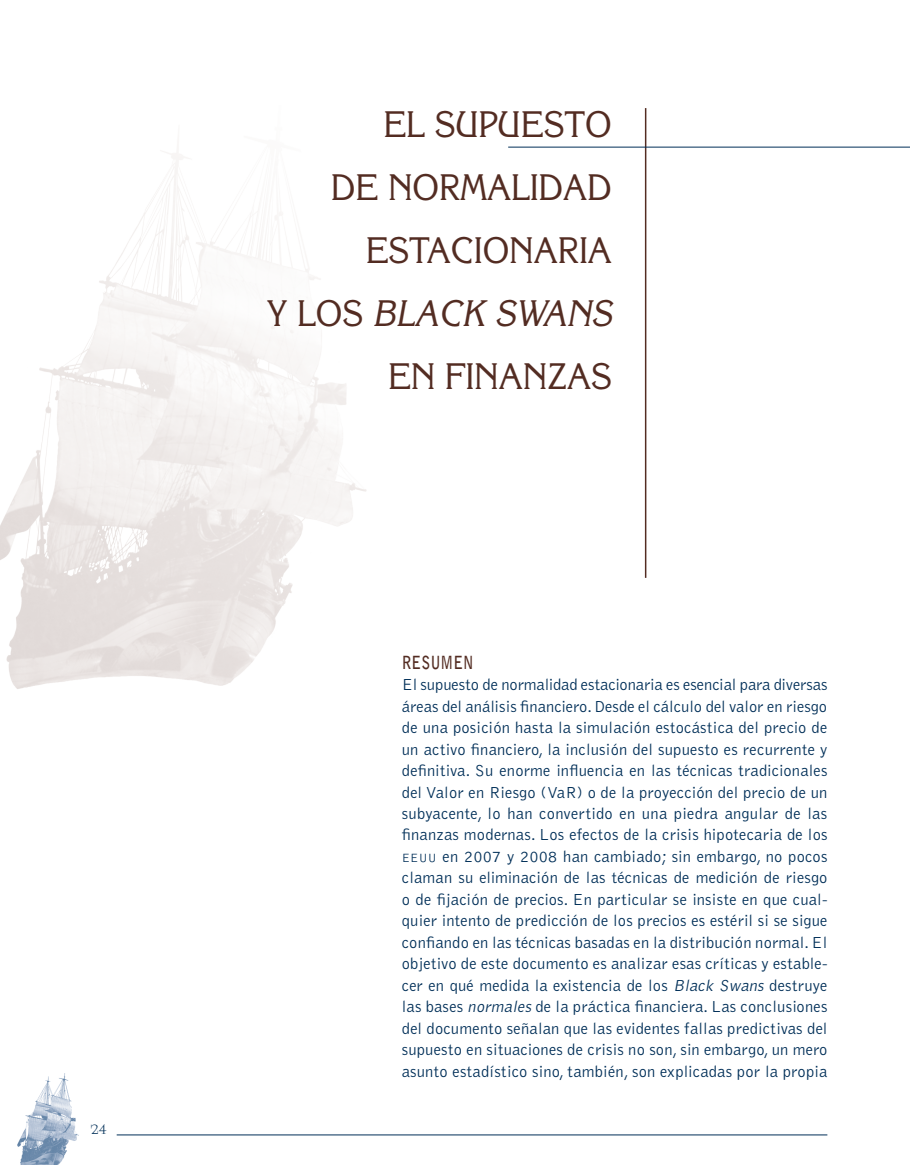
<style>
.page{position:relative;width:910px;height:1165px;background:#fff}
.page>*{position:absolute;margin:0;border:0;box-sizing:border-box;transform-origin:0 0}
.t1{font:36px/63px "Korinna";color:#532c22;text-align:right;scale:.9 1}
.t2{font:italic 36px "Korinna";color:#532c22;scale:.9 1}
.t3{font:700 18px "Bell Gothic";letter-spacing:.01em;color:#532c22;scale:.8 1}
.t4{font:300 16.5px/21.5px "Bell Gothic";letter-spacing:.01em;color:#002f58;text-align:justify}
.t5{font:15px "University Roman";color:#002f58;scale:1.3 1}
.s1{font-style:normal}
.s2{font-size:12.3px}
.s3{font-style:italic}
</style>
<div class="page">
<hr style="left:117px;top:1134px;width:710px;height:1px;background:#002f58">
<img style="left:17px;top:1073px;width:62px;height:91px">
<img style="left:0;top:151px;width:367px;height:538px">
<hr style="left:644px;top:108px;width:2px;height:470px;background:#532c22">
<hr style="left:508px;top:147px;width:401px;height:1px;background:#002f58">
<p class="t5" style="left:91px;top:1119px;width:14px">24</p>
<h1 class="t1" style="left:383px;top:92px;width:105px">EL SUPUE</h1>
<h1 class="t1" style="left:543px;top:92px;width:50px">STO</h1>
<h1 class="t1" style="left:331px;top:155px;width:116px">DE NORMALIDAD<br>ESTACIO</h1>
<h1 class="t1" style="left:509px;top:218px;width:50px">NARIA</h1>
<h1 class="t2" style="left:267px;top:291px;width:169px"><span class="s1">YLOS</span> BLACK</h1>
<h1 class="t2" style="left:494px;top:291px;width:29px">SWA</h1>
<h1 class="t2" style="left:566px;top:291px;width:61px">NS</h1>
<h1 class="t1" style="left:388px;top:344px;width:250px">EN FINANZAS</h1>
<p class="t3" style="left:401px;top:651px;width:91px">RESUMEN</p>
<p class="t4" style="left:401px;top:674px;width:427px">El supuesto de normalidad estacionaria es esencial para diversas áreas del análisis financiero. Desde el cálculo del valor en riesgo de una posición hasta la simulación estocástica del precio de un activo financiero, la inclusión del supuesto es recurrente y definitiva. Su enorme influencia en las técnicas tradicionales del Valor en Riesgo (VaR) o de la proyección del precio de un subyacente, lo han convertido en una piedra angular de las finanzas modernas. Los efectos de la crisis hipotecaria de los <span class="s2">EEUU</span> en 2007 y 2008 han cambiado; sin embargo, no pocos claman su eliminación de las técnicas de medición de riesgo o de fijación de precios. En particular se insiste en que cual&shy;quier intento de predicción de los precios es estéril si se sigue confiando en las técnicas basadas en la distribución normal. El objetivo de este documento es analizar esas críticas y estable&shy;cer en qué medida la existencia de los <span class="s3">Black Swans</span> destruye las bases <span class="s3">normales</span> de la práctica financiera. Las conclusiones del documento señalan que las evidentes fallas predictivas del supuesto en situaciones de crisis no son, sin embargo, un mero asunto estadístico sino, también, son explicadas por la propia</p>
</div>
